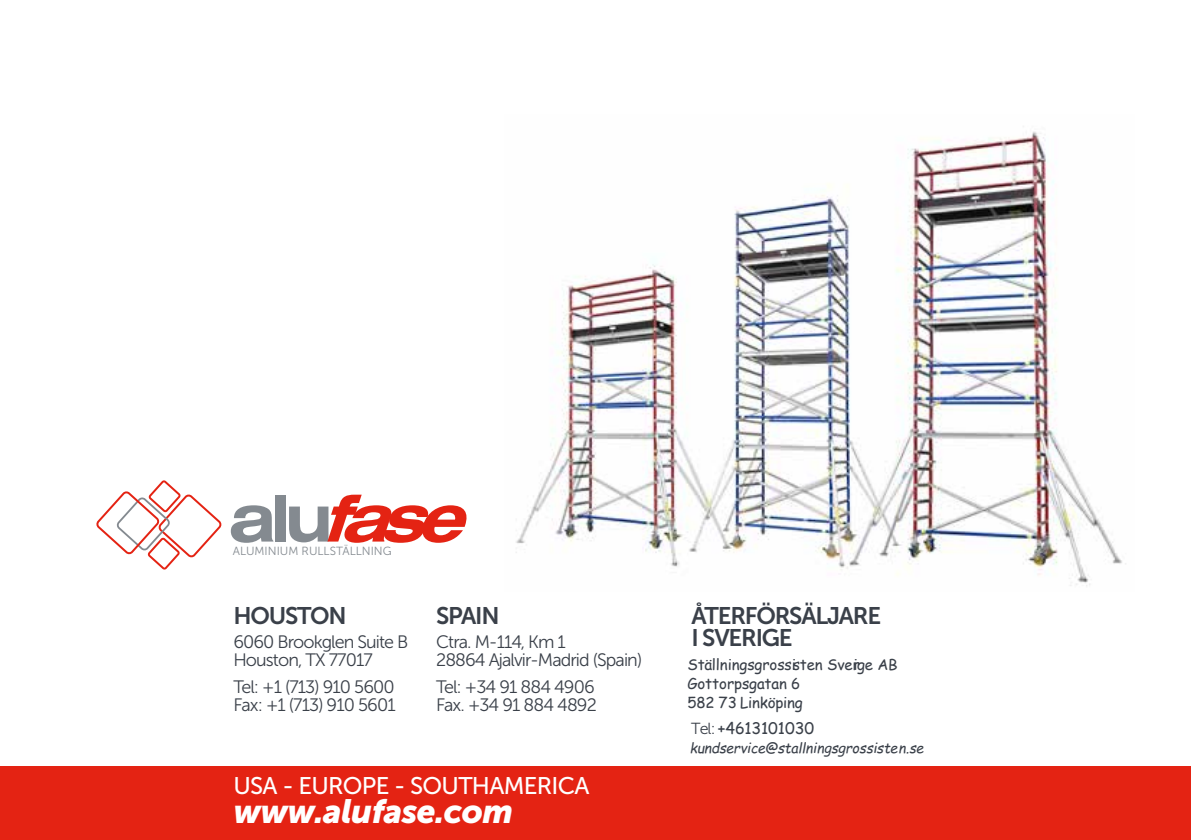
<style>
.page{position:relative;width:1191px;height:840px;background:#fff}
.page>*{position:absolute;margin:0;border:0;box-sizing:border-box;transform-origin:0 0}
.t1{font:italic 33.6px "Museo Sans 900";letter-spacing:-.02em;color:#fff}
.t2{font:24px/22px "Museo Sans 700";letter-spacing:-.05em;color:#3a4049}
.t3{font:24px "Museo Sans 500";letter-spacing:-.03em;color:#fff}
.t4{font:18px/18px "Museo Sans 300";letter-spacing:-.05em;color:#3a4049}
.t5{font:16px "Comic Sans MS";letter-spacing:-.005em;color:#3a4049}
.t6{font:15px/19.2px "Comic Sans MS";letter-spacing:-.005em;color:#3a4049}
.t7{font:italic 14px "Comic Sans MS";letter-spacing:-.005em;color:#3a4049}
.t8{font:11.8px "Museo Sans 300";color:#848a90}
.s1{font-family:"Museo Sans 300"}
</style>
<div class="page">
<img style="left:516px;top:131px;width:610px;height:455px">
<div style="left:0;top:766px;width:1191px;height:73px;background:#e42313"></div>
<svg style="left:96px;top:480px;width:126px;height:89px"></svg>
<svg style="left:231px;top:505px;width:42px;height:37px"></svg>
<div style="left:275px;top:494px;width:11px;height:47px;background:#848a90"></div>
<svg style="left:289px;top:494px;width:178px;height:48px"></svg>
<p class="t8" style="left:233px;top:544px;width:160px">ALUMINIUM RULLSTÄLLNING</p>
<h2 class="t2" style="left:233px;top:604px;width:115px">HOUSTON</h2>
<p class="t4" style="left:233px;top:632px;width:176px">6060 Brookglen Suite B<br>Houston, TX 77017</p>
<p class="t4" style="left:233px;top:677px;width:164px">Tel: +1 (713) 910 5600<br>Fax: +1 (713) 910 5601</p>
<h2 class="t2" style="left:436px;top:604px;width:65px">SPAIN</h2>
<p class="t4" style="left:436px;top:632px;width:208px">Ctra. M-114, Km 1<br>28864 Ajalvir-Madrid (Spain)</p>
<p class="t4" style="left:436px;top:677px;width:162px">Tel: +34 91 884 4906<br>Fax. +34 91 884 4892</p>
<h2 class="t3" style="left:233px;top:772px;width:357px">USA - EUROPE - SOUTHAMERICA</h2>
<h1 class="t1" style="left:233px;top:791px;width:281px">www.alufase.com</h1>
<h2 class="t2" style="left:691px;top:604px;width:191px">ÅTERFÖRSÄLJARE<br>I SVERIGE</h2>
<p class="t6" style="left:687px;top:654px;width:212px">Ställningsgrossisten Sverige AB<br>Gottorpsgatan 6<br>582 73 Linköping</p>
<p class="t5" style="left:691px;top:716px;width:124px"><span class="s1">Tel:</span> +4613101030</p>
<p class="t7" style="left:689px;top:736px;width:236px">kundservice@stallningsgrossisten.se</p>
</div>
